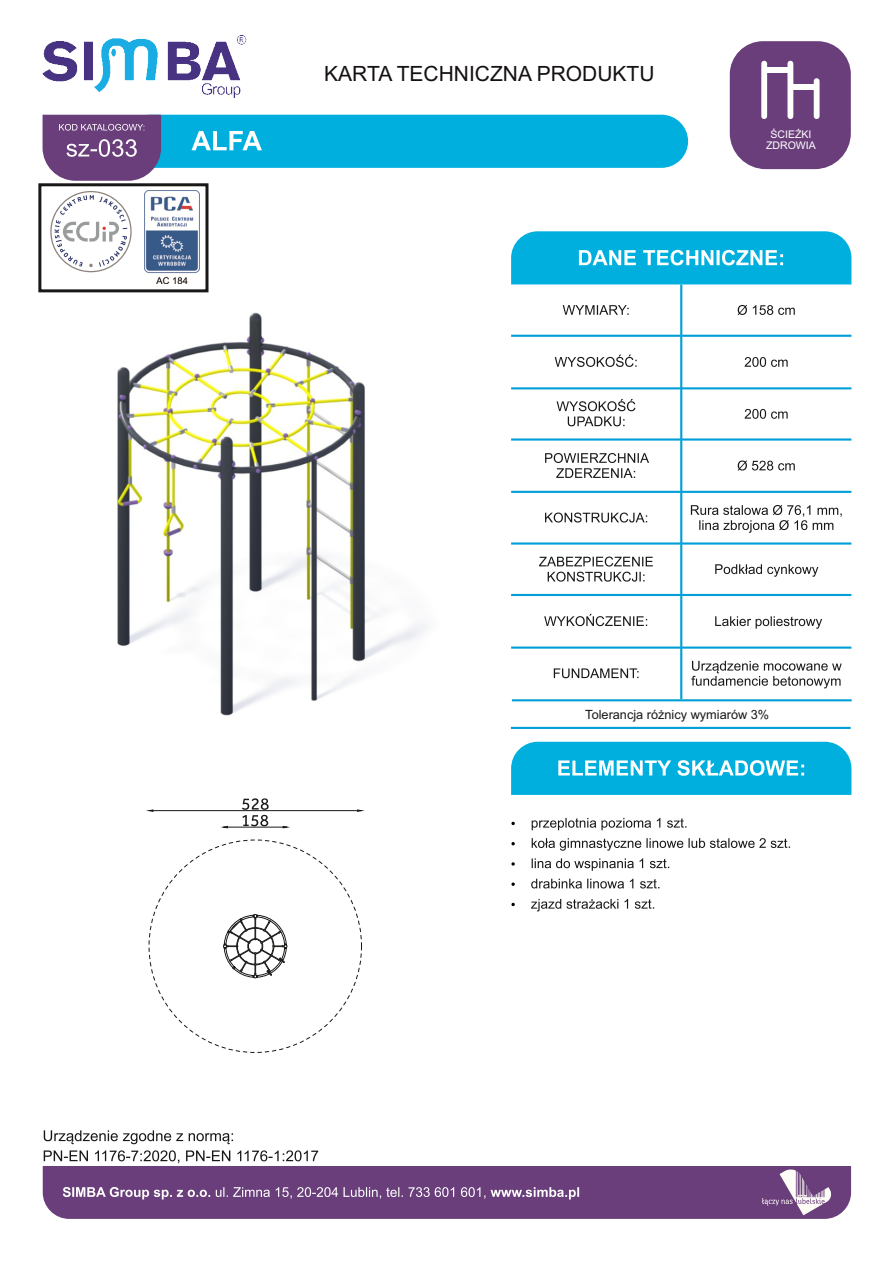
<style>
.page{position:relative;width:893px;height:1262px;background:#fff}
.page>*{position:absolute;margin:0;border:0;box-sizing:border-box;transform-origin:0 0}
.t1{font:21px "Arial";color:#141013}
.t2{font:12.75px "Arial";color:#181817}
.t3{font:10.5px/11.7px "Arial";color:#fffffe;text-align:center}
</style>
<div class="page">
<div style="left:729px;top:41px;width:121px;height:128px;background:#693e7b;border-radius:35px"></div>
<svg style="left:761px;top:61px;width:6px;height:58px"></svg>
<div style="left:767px;top:67px;width:20px;height:5px;background:#fffffe"></div>
<svg style="left:787px;top:61px;width:6px;height:58px"></svg>
<div style="left:793px;top:84px;width:20px;height:6px;background:#fffffe"></div>
<svg style="left:813px;top:78px;width:6px;height:41px"></svg>
<div style="left:38px;top:183px;width:170px;height:109px;border:3px solid #181817"></div>
<svg style="left:50px;top:191px;width:82px;height:81px"></svg>
<img style="left:144px;top:190px;width:55px;height:94px">
<svg style="left:44px;top:1130px;width:189px;height:14px"></svg>
<svg style="left:43px;top:1150px;width:808px;height:68px"></svg>
<div style="left:125px;top:115px;width:563px;height:53px;background:#00afde;border-radius:26px"></div>
<svg style="left:511px;top:741px;width:340px;height:54px;background:#20b9e2"></svg>
<svg style="left:511px;top:231px;width:340px;height:53px;background:#1ab7e1"></svg>
<svg style="left:562px;top:305px;width:66px;height:10px"></svg>
<svg style="left:737px;top:305px;width:57px;height:10px"></svg>
<svg style="left:554px;top:354px;width:82px;height:13px"></svg>
<svg style="left:744px;top:357px;width:43px;height:10px"></svg>
<svg style="left:556px;top:399px;width:79px;height:27px"></svg>
<svg style="left:744px;top:409px;width:43px;height:10px"></svg>
<svg style="left:545px;top:453px;width:104px;height:25px"></svg>
<svg style="left:737px;top:460px;width:57px;height:11px"></svg>
<svg style="left:545px;top:512px;width:102px;height:10px"></svg>
<svg style="left:690px;top:505px;width:151px;height:28px"></svg>
<svg style="left:539px;top:556px;width:114px;height:25px"></svg>
<svg style="left:715px;top:564px;width:103px;height:13px"></svg>
<svg style="left:544px;top:614px;width:103px;height:12px"></svg>
<svg style="left:715px;top:616px;width:107px;height:13px"></svg>
<svg style="left:553px;top:668px;width:85px;height:10px"></svg>
<svg style="left:691px;top:661px;width:150px;height:27px"></svg>
<hr style="left:680px;top:284px;width:2px;height:415px;background:#009fd7">
<hr style="left:511px;top:646px;width:340px;height:2px;background:#009fd7">
<hr style="left:511px;top:594px;width:340px;height:2px;background:#009fd7">
<hr style="left:511px;top:542px;width:340px;height:2px;background:#009fd7">
<hr style="left:511px;top:491px;width:340px;height:2px;background:#009fd7">
<hr style="left:511px;top:438px;width:340px;height:2px;background:#009fd7">
<hr style="left:511px;top:387px;width:340px;height:2px;background:#009fd7">
<hr style="left:511px;top:335px;width:340px;height:2px;background:#009fd7">
<svg style="left:511px;top:821px;width:4px;height:4px"></svg>
<svg style="left:531px;top:818px;width:155px;height:12px"></svg>
<svg style="left:511px;top:842px;width:4px;height:3px"></svg>
<svg style="left:531px;top:838px;width:259px;height:12px"></svg>
<svg style="left:531px;top:858px;width:138px;height:12px"></svg>
<svg style="left:511px;top:882px;width:4px;height:4px"></svg>
<svg style="left:531px;top:878px;width:128px;height:10px"></svg>
<svg style="left:511px;top:902px;width:4px;height:4px"></svg>
<svg style="left:531px;top:899px;width:123px;height:12px"></svg>
<svg style="left:191px;top:131px;width:71px;height:19px"></svg>
<svg style="left:43px;top:120px;width:118px;height:61px;background:#7c588d"></svg>
<img style="left:117px;top:312px;width:309px;height:404px">
<svg style="left:223px;top:914px;width:64px;height:64px"></svg>
<hr style="left:227px;top:827px;width:56px;height:1px;background:#181817">
<hr style="left:153px;top:810px;width:204px;height:1px;background:#181817">
<svg style="left:242px;top:798px;width:26px;height:28px"></svg>
<hr style="left:512px;top:699px;width:339px;height:2px;background:#009ed6">
<hr style="left:511px;top:727px;width:339px;height:2px;background:#009ed6">
<img style="left:42px;top:35px;width:209px;height:85px">
<h1 class="t1" style="left:324px;top:66px;width:332px">KARTA TECHNICZNA PRODUKTU</h1>
<p class="t3" style="left:766px;top:129px;width:51px">ŚCIEŻKI<br>ZDROWIA</p>
<p class="t2" style="left:585px;top:709px;width:185px">Tolerancja różnicy wymiarów 3%</p>
</div>
